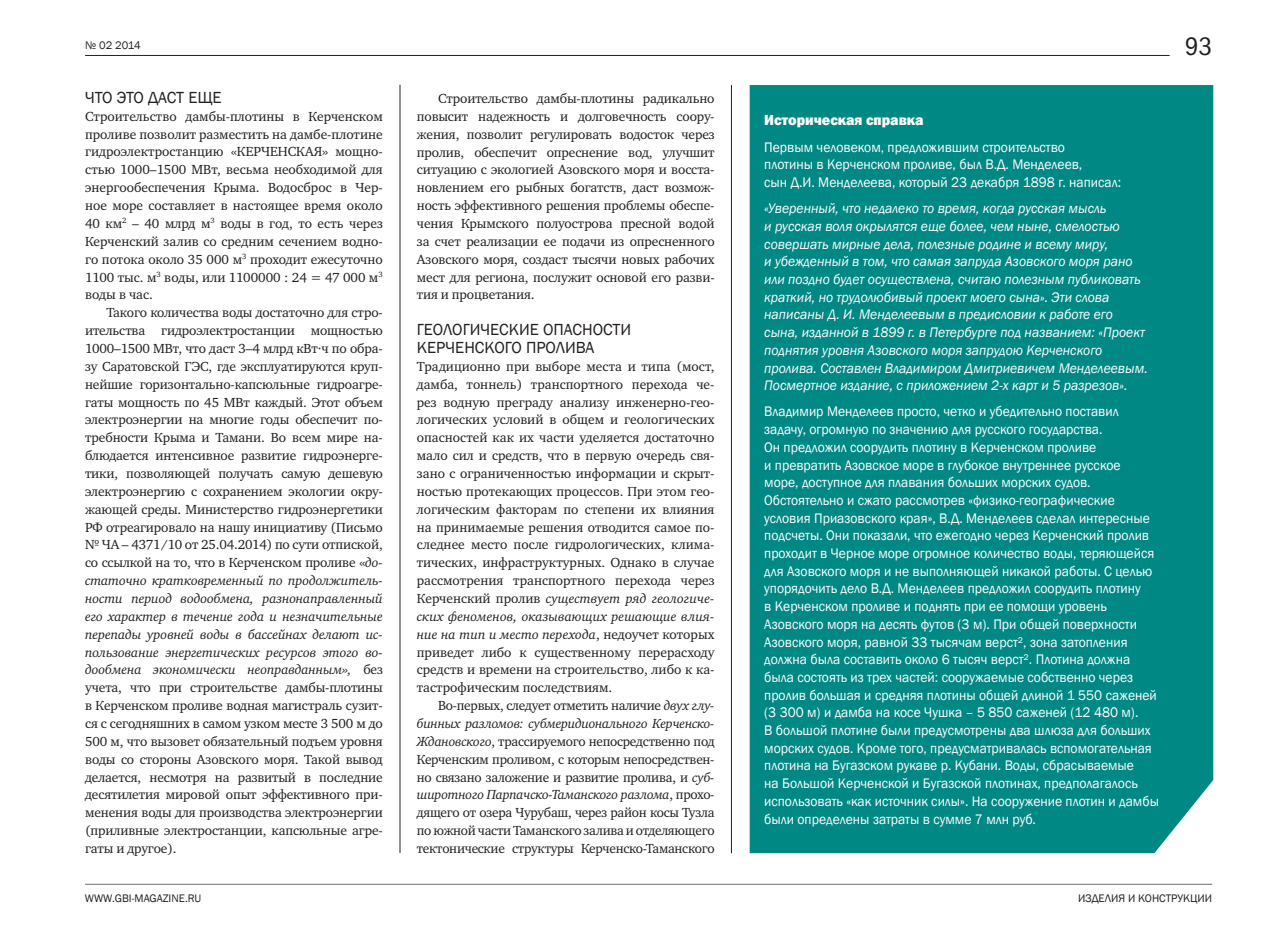
<style>
.page{position:relative;width:1276px;height:927px;background:#fff}
.page>*{position:absolute;margin:0;border:0;box-sizing:border-box;transform-origin:0 0}
.t1{font:25.5px "Franklin Gothic Book Cond C";color:#231f20}
.t2{font:16.5px "Franklin Gothic";color:#231f20}
.t3{font:800 15px "Franklin Gothic";color:#fff;scale:.96 1}
.t4{font:14.25px/17.7px "Franklin Gothic";color:#fff;scale:.96 1}
.t5{font:italic 14.25px/17.7px "Franklin Gothic";color:#fff;scale:.96 1}
.t6{font:13.5px/17.9px "Charter C";letter-spacing:-.01em;color:#231f20;text-align:justify}
.t7{font:11.25px "Franklin Gothic";color:#231f20}
.s1{font-style:italic}
</style>
<div class="page">
<hr style="left:85px;top:55px;width:1084px;height:1px;background:#231f20">
<hr style="left:85px;top:884px;width:1127px;height:1px;background:#6c6d70">
<div style="left:749px;top:85px;width:464px;height:768px;background:#008885"></div>
<hr style="left:731px;top:85px;width:1px;height:768px;background:#231f20">
<hr style="left:400px;top:85px;width:1px;height:768px;background:#231f20">
<p class="t7" style="left:85px;top:38px;width:57px">№ 02 2014</p>
<h1 class="t1" style="left:1185px;top:33px;width:28px">93</h1>
<p class="t2" style="left:85px;top:87px;width:42px">ЧТО ЭТО</p>
<p class="t2" style="left:148px;top:87px;width:10px">ДАСТ</p>
<p class="t2" style="left:188px;top:87px;width:33px">ЕЩЕ</p>
<p class="t6" style="left:85px;top:107px;width:299px">Строительство дамбы-плотины в Керченском проливе позволит разместить на дамбе-плотине гидроэлектростанцию «КЕРЧЕНСКАЯ» мощно&shy;стью 1000–1500 МВт, весьма необходимой для энергообеспечения Крыма. Водосброс в Чер&shy;ное море составляет в настоящее время около 40 км<sup>2</sup> – 40 млрд м<sup>3</sup> воды в год, то есть через Керченский залив со средним сечением водно&shy;го потока около 35 000 м<sup>3</sup> проходит ежесуточно 1100 тыс. м<sup>3</sup> воды, или 1100000 : 24 = 47 000 м<sup>3 </sup>воды в час.</p>
<p class="t6" style="left:85px;top:304px;width:299px;text-indent:21px">Такого количества воды достаточно для стро&shy;ительства гидроэлектростанции мощностью 1000–1500 МВт, что даст 3–4 млрд кВт·ч по обра&shy;зу Саратовской ГЭС, где эксплуатируются круп&shy;нейшие горизонтально-капсюльные гидроагре&shy;гаты мощность по 45 МВт каждый. Этот объем электроэнергии на многие годы обеспечит по&shy;требности Крыма и Тамани. Во всем мире на&shy;блюдается интенсивное развитие гидроэнерге&shy;тики, позволяющей получать самую дешевую электроэнергию с сохранением экологии окру&shy;жающей среды. Министерство гидроэнергетики РФ отреагировало на нашу инициативу (Письмо № ЧА – 4371/10 от 25.04.2014) по сути отпиской, со ссылкой на то, что в Керченском проливе «<span class="s1">до&shy;статочно кратковременный по продолжитель&shy;ности период водообмена, разнонаправленный его характер в течение года и незначительные перепады уровней воды в бассейнах делают ис&shy;пользование энергетических ресурсов этого во&shy;дообмена экономически неоправданным»,</span> без учета, что при строительстве дамбы-плотины в Керченском проливе водная магистраль сузит&shy;ся с сегодняшних в самом узком месте 3 500 м до 500 м, что вызовет обязательный подъем уровня воды со стороны Азовского моря. Такой вывод делается, несмотря на развитый в последние десятилетия мировой опыт эффективного при&shy;менения воды для производства электроэнергии (приливные электростанции, капсюльные агре&shy;гаты и другое).</p>
<p class="t6" style="left:417px;top:90px;width:299px;text-indent:21px">Строительство дамбы-плотины радикально повысит надежность и долговечность соору&shy;жения, позволит регулировать водосток через пролив, обеспечит опреснение вод, улучшит ситуацию с экологией Азовского моря и восста&shy;новлением его рыбных богатств, даст возмож&shy;ность эффективного решения проблемы обеспе&shy;чения Крымского полуострова пресной водой за счет реализации ее подачи из опресненного Азовского моря, создаст тысячи новых рабочих мест для региона, послужит основой его разви&shy;тия и процветания.</p>
<p class="t2" style="left:417px;top:319px;width:18px">ГЕОЛОГИЧЕСКИЕ</p>
<p class="t2" style="left:543px;top:319px;width:11px">ОПАСНОСТИ</p>
<p class="t2" style="left:417px;top:337px;width:21px">КЕРЧЕНСКОГО</p>
<p class="t2" style="left:526px;top:337px;width:11px">ПРОЛИВА</p>
<p class="t6" style="left:417px;top:357px;width:299px">Традиционно при выборе места и типа (мост, дамба, тоннель) транспортного перехода че&shy;рез водную преграду анализу инженерно-гео&shy;логических условий в общем и геологических опасностей как их части уделяется достаточно мало сил и средств, что в первую очередь свя&shy;зано с ограниченностью информации и скрыт&shy;ностью протекающих процессов. При этом гео&shy;логическим факторам по степени их влияния на принимаемые решения отводится самое по&shy;следнее место после гидрологических, клима&shy;тических, инфраструктурных. Однако в случае рассмотрения транспортного перехода через Керченский пролив <span class="s1">существует ряд геологиче&shy;ских феноменов, оказывающих решающие влия&shy;ние на тип и место перехода</span>, недоучет которых приведет либо к существенному перерасходу средств и времени на строительство, либо к ка&shy;тастрофическим последствиям.</p>
<p class="t6" style="left:417px;top:697px;width:299px;text-indent:21px">Во-первых, следует отметить наличие <span class="s1">двух глу&shy;бинных разломов: субмеридионального Керченско-Ждановского</span>, трассируемого непосредственно под Керченским проливом, с которым непосредствен&shy;но связано заложение и развитие пролива, и <span class="s1">суб&shy;широтного Парпачско-Таманского разлома</span>, прохо&shy;дящего от озера Чурубаш, через район косы Тузла по южной части Таманского залива и отделяющего тектонические структуры Керченско-Таманского</p>
<p class="t3" style="left:764px;top:111px;width:167px">Историческая справка</p>
<p class="t4" style="left:764px;top:138px;width:373px">ПЕРВЫМ ЧЕЛОВЕКОМ, ПРЕДЛОЖИВШИМ СТРОИТЕЛЬСТВО<br>ПЛОТИНЫ В КЕРЧЕНСКОМ ПРОЛИВЕ, БЫЛ В.Д. МЕНДЕЛЕЕВ,<br>СЫН Д.И. МЕНДЕЛЕЕВА, КОТОРЫЙ 23 ДЕКАБРЯ 1898 Г. НАПИСАЛ:</p>
<p class="t5" style="left:764px;top:200px;width:401px">«Уверенный, что недалеко то время, когда русская мысль<br>и русская воля окрылятся еще более, чем ныне, смелостью совершать мирные дела, полезные родине и всему миру,<br>и убежденный в том, что самая запруда Азовского моря рано или поздно будет осуществлена, считаю полезным публиковать краткий, но трудолюбивый проект моего сына». Эти слова написаны Д. И. Менделеевым в предисловии к работе его сына, изданной в 1899 г. в Петербурге под названием: «Проект поднятия уровня Азовского моря запрудою Керченского пролива. Составлен Владимиром Дмитриевичем Менделеевым.<br>Посмертное издание, с приложением 2-х карт и 5 разрезов».</p>
<p class="t4" style="left:764px;top:403px;width:413px">ВЛАДИМИР МЕНДЕЛЕЕВ ПРОСТО, ЧЕТКО И УБЕДИТЕЛЬНО ПОСТАВИЛ ЗАДАЧУ, ОГРОМНУЮ ПО ЗНАЧЕНИЮ ДЛЯ РУССКОГО ГОСУДАРСТВА.<br>ОН ПРЕДЛОЖИЛ СООРУДИТЬ ПЛОТИНУ В КЕРЧЕНСКОМ ПРОЛИВЕ<br>И ПРЕВРАТИТЬ АЗОВСКОЕ МОРЕ В ГЛУБОКОЕ ВНУТРЕННЕЕ РУССКОЕ<br>МОРЕ, ДОСТУПНОЕ ДЛЯ ПЛАВАНИЯ БОЛЬШИХ МОРСКИХ СУДОВ.<br>ОБСТОЯТЕЛЬНО И СЖАТО РАССМОТРЕВ «ФИЗИКО-ГЕОГРАФИЧЕСКИЕ УСЛОВИЯ ПРИАЗОВСКОГО КРАЯ», В.Д. МЕНДЕЛЕЕВ СДЕЛАЛ ИНТЕРЕСНЫЕ ПОДСЧЕТЫ. ОНИ ПОКАЗАЛИ, ЧТО ЕЖЕГОДНО ЧЕРЕЗ КЕРЧЕНСКИЙ ПРОЛИВ ПРОХОДИТ В ЧЕРНОЕ МОРЕ ОГРОМНОЕ КОЛИЧЕСТВО ВОДЫ, ТЕРЯЮЩЕЙСЯ ДЛЯ АЗОВСКОГО МОРЯ И НЕ ВЫПОЛНЯЮЩЕЙ НИКАКОЙ РАБОТЫ. С ЦЕЛЬЮ УПОРЯДОЧИТЬ ДЕЛО В.Д. МЕНДЕЛЕЕВ ПРЕДЛОЖИЛ СООРУДИТЬ ПЛОТИНУ<br>В КЕРЧЕНСКОМ ПРОЛИВЕ И ПОДНЯТЬ ПРИ ЕЕ ПОМОЩИ УРОВЕНЬ АЗОВСКОГО МОРЯ НА ДЕСЯТЬ ФУТОВ (3 М). ПРИ ОБЩЕЙ ПОВЕРХНОСТИ АЗОВСКОГО МОРЯ, РАВНОЙ 33 ТЫСЯЧАМ ВЕРСТ², ЗОНА ЗАТОПЛЕНИЯ ДОЛЖНА БЫЛА СОСТАВИТЬ ОКОЛО 6 ТЫСЯЧ ВЕРСТ². ПЛОТИНА ДОЛЖНА БЫЛА СОСТОЯТЬ ИЗ ТРЕХ ЧАСТЕЙ: СООРУЖАЕМЫЕ СОБСТВЕННО ЧЕРЕЗ ПРОЛИВ БОЛЬШАЯ И СРЕДНЯЯ ПЛОТИНЫ ОБЩЕЙ ДЛИНОЙ 1 550 САЖЕНЕЙ (3 300 М) И ДАМБА НА КОСЕ ЧУШКА – 5 850 САЖЕНЕЙ (12 480 М).<br>В БОЛЬШОЙ ПЛОТИНЕ БЫЛИ ПРЕДУСМОТРЕНЫ ДВА ШЛЮЗА ДЛЯ БОЛЬШИХ МОРСКИХ СУДОВ. КРОМЕ ТОГО, ПРЕДУСМАТРИВАЛАСЬ ВСПОМОГАТЕЛЬНАЯ ПЛОТИНА НА БУГАЗСКОМ РУКАВЕ Р. КУБАНИ. ВОДЫ, СБРАСЫВАЕМЫЕ<br>НА БОЛЬШОЙ КЕРЧЕНСКОЙ И БУГАЗСКОЙ ПЛОТИНАХ, ПРЕДПОЛАГАЛОСЬ ИСПОЛЬЗОВАТЬ «КАК ИСТОЧНИК СИЛЫ». НА СООРУЖЕНИЕ ПЛОТИН И ДАМБЫ БЫЛИ ОПРЕДЕЛЕНЫ ЗАТРАТЫ В СУММЕ 7 МЛН РУБ.</p>
<p class="t7" style="left:85px;top:891px;width:118px">WWW.GBI-MAGAZINE.RU</p>
<p class="t7" style="left:1078px;top:891px;width:136px">ИЗДЕЛИЯ И КОНСТРУКЦИИ</p>
</div>
